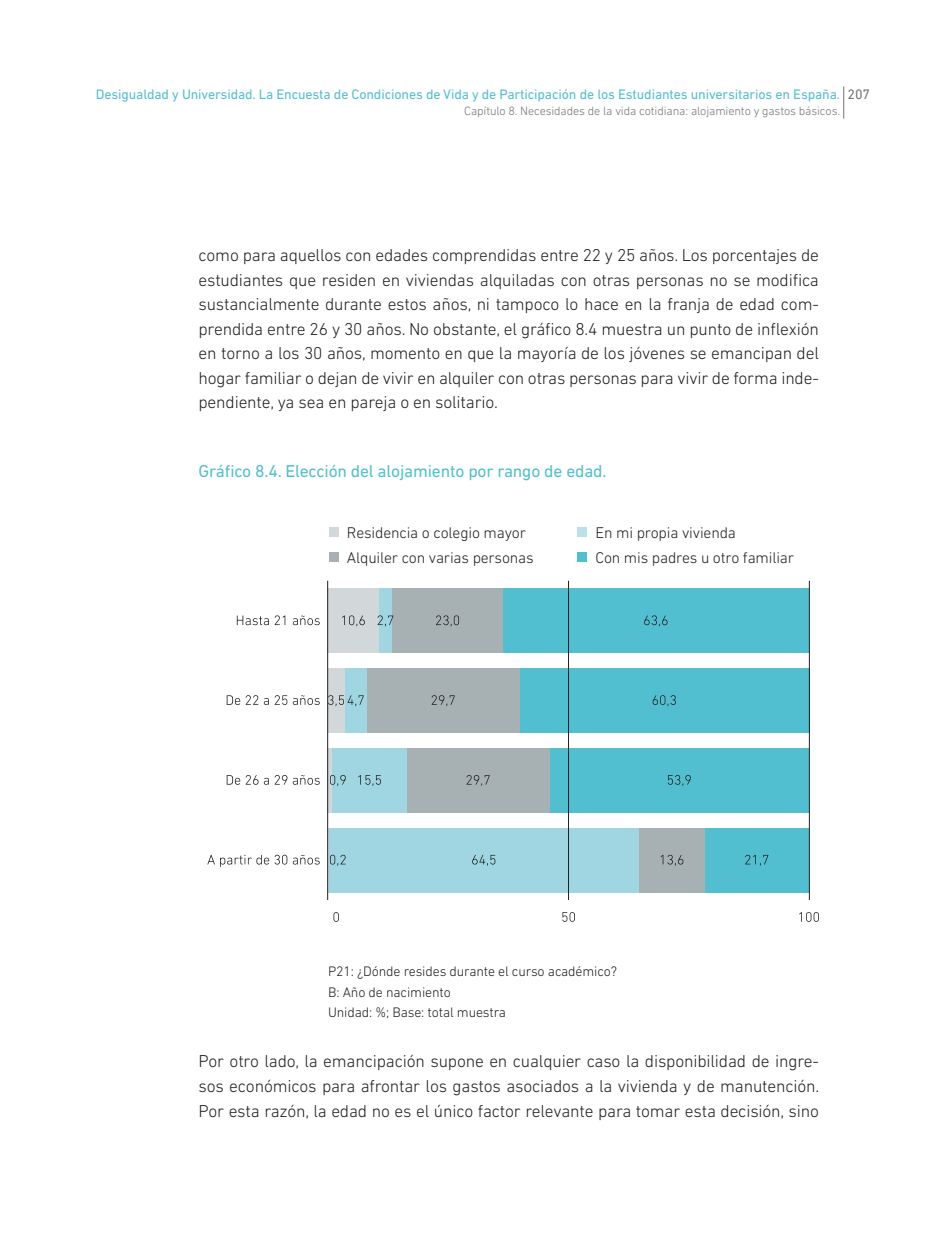
<style>
.page{position:relative;width:943px;height:1241px;background:#fff}
.page>*{position:absolute;margin:0;border:0;box-sizing:border-box;transform-origin:0 0}
.t1{font:300 17.5px/24.5px "DIN Next LT Pro";letter-spacing:-.01em;color:#1f2022;text-align:justify}
.negrita_color{font:17.5px "DIN Next LT Pro";letter-spacing:-.01em;color:#52bfd0}
.pies{font:300 15.75px "DIN Next LT Pro";letter-spacing:-.01em;color:#1f2022}
.t2{font:14px "DIN Next LT Pro";letter-spacing:-.01em;color:#52bfd0}
.pies-2{font:300 14px "DIN Next LT Pro";letter-spacing:-.01em;color:#1f2022}
.t3{font:14px "DIN Next LT Pro";color:#727473}
.t4{font:300 12.25px "DIN Next LT Pro";letter-spacing:-.01em;color:#727473}
</style>
<div class="page">
<hr style="left:843px;top:86px;width:1px;height:33px;background:#727473">
<svg style="left:333px;top:912px;width:6px;height:9px"></svg>
<svg style="left:562px;top:912px;width:13px;height:9px"></svg>
<svg style="left:799px;top:912px;width:20px;height:9px"></svg>
<div style="left:503px;top:588px;width:305px;height:64px;background:#52bfd0"></div>
<div style="left:519px;top:668px;width:290px;height:64px;background:#52bfd0"></div>
<div style="left:549px;top:748px;width:259px;height:64px;background:#52bfd0"></div>
<div style="left:704px;top:827px;width:104px;height:65px;background:#52bfd0"></div>
<div style="left:392px;top:588px;width:111px;height:64px;background:#a7b0b3"></div>
<div style="left:367px;top:668px;width:152px;height:64px;background:#a7b0b3"></div>
<div style="left:406px;top:748px;width:143px;height:64px;background:#a7b0b3"></div>
<div style="left:639px;top:827px;width:65px;height:65px;background:#a7b0b3"></div>
<div style="left:378px;top:588px;width:14px;height:64px;background:#9fd6e2"></div>
<div style="left:344px;top:668px;width:23px;height:64px;background:#9fd6e2"></div>
<div style="left:332px;top:748px;width:74px;height:64px;background:#9fd6e2"></div>
<div style="left:328px;top:827px;width:311px;height:65px;background:#9fd6e2"></div>
<div style="left:328px;top:588px;width:50px;height:64px;background:#d2d7d9"></div>
<div style="left:328px;top:668px;width:16px;height:64px;background:#d2d7d9"></div>
<svg style="left:328px;top:748px;width:4px;height:64px"></svg>
<hr style="left:328px;top:827px;width:1px;height:65px;background:#d2d7d9">
<hr style="left:327px;top:580px;width:1px;height:319px;background:#1f2022">
<hr style="left:568px;top:580px;width:1px;height:319px;background:#1f2022">
<hr style="left:809px;top:580px;width:1px;height:319px;background:#1f2022">
<svg style="left:237px;top:615px;width:32px;height:10px"></svg>
<svg style="left:275px;top:615px;width:10px;height:10px"></svg>
<svg style="left:293px;top:615px;width:27px;height:10px"></svg>
<svg style="left:227px;top:695px;width:13px;height:10px"></svg>
<svg style="left:246px;top:695px;width:12px;height:9px"></svg>
<svg style="left:264px;top:698px;width:5px;height:7px"></svg>
<svg style="left:275px;top:695px;width:12px;height:10px"></svg>
<svg style="left:293px;top:695px;width:27px;height:10px"></svg>
<svg style="left:227px;top:775px;width:13px;height:9px"></svg>
<svg style="left:246px;top:775px;width:12px;height:9px"></svg>
<svg style="left:264px;top:777px;width:5px;height:7px"></svg>
<svg style="left:275px;top:775px;width:12px;height:9px"></svg>
<svg style="left:293px;top:775px;width:27px;height:9px"></svg>
<svg style="left:207px;top:854px;width:80px;height:12px"></svg>
<svg style="left:293px;top:855px;width:27px;height:9px"></svg>
<svg style="left:342px;top:615px;width:23px;height:11px"></svg>
<svg style="left:377px;top:615px;width:16px;height:11px"></svg>
<svg style="left:436px;top:615px;width:23px;height:11px"></svg>
<svg style="left:644px;top:615px;width:23px;height:11px"></svg>
<svg style="left:328px;top:695px;width:36px;height:11px"></svg>
<svg style="left:431px;top:695px;width:24px;height:11px"></svg>
<svg style="left:652px;top:695px;width:24px;height:11px"></svg>
<svg style="left:330px;top:774px;width:16px;height:12px"></svg>
<svg style="left:358px;top:775px;width:23px;height:11px"></svg>
<svg style="left:466px;top:775px;width:23px;height:11px"></svg>
<svg style="left:667px;top:775px;width:24px;height:11px"></svg>
<svg style="left:330px;top:854px;width:15px;height:11px"></svg>
<svg style="left:472px;top:854px;width:23px;height:11px"></svg>
<svg style="left:660px;top:854px;width:23px;height:11px"></svg>
<svg style="left:745px;top:854px;width:23px;height:11px"></svg>
<div style="left:329px;top:527px;width:9px;height:9px;background:#d2d7d9"></div>
<div style="left:577px;top:527px;width:9px;height:9px;background:#bae0e9"></div>
<div style="left:329px;top:552px;width:9px;height:9px;background:#a7b0b3"></div>
<div style="left:577px;top:552px;width:9px;height:9px;background:#52bfd0"></div>
<p class="t2" style="left:96px;top:86px;width:745px">Desigualdad y Universidad. La Encuesta de Condiciones de Vida y de Participación de los Estudiantes universitarios en España.</p>
<p class="t4" style="left:464px;top:104px;width:377px">Capítulo 8. Necesidades de la vida cotidiana: alojamiento y gastos básicos.</p>
<p class="t3" style="left:847px;top:86px;width:24px">207</p>
<p class="t1" style="left:198px;top:243px;width:622px">como para aquellos con edades comprendidas entre 22 y 25 años. Los porcentajes de estudiantes que residen en viviendas alquiladas con otras personas no se modifica sustancialmente durante estos años, ni tampoco lo hace en la franja de edad com&shy;prendida entre 26 y 30 años. No obstante, el gráfico 8.4 muestra un punto de inflexión en torno a los 30 años, momento en que la mayoría de los jóvenes se emancipan del hogar familiar o dejan de vivir en alquiler con otras personas para vivir de forma inde&shy;pendiente, ya sea en pareja o en solitario.</p>
<p class="negrita_color" style="left:198px;top:461px;width:409px">Gráfico 8.4. Elección del alojamiento por rango de edad.</p>
<p class="pies" style="left:347px;top:523px;width:180px">Residencia o colegio mayor</p>
<p class="pies" style="left:595px;top:523px;width:142px">En mi propia vivienda</p>
<p class="pies" style="left:347px;top:548px;width:188px">Alquiler con varias personas</p>
<p class="pies" style="left:595px;top:548px;width:200px">Con mis padres u otro familiar</p>
<p class="pies-2" style="left:328px;top:962px;width:290px">P21: ¿Dónde resides durante el curso académico?</p>
<p class="pies-2" style="left:328px;top:983px;width:124px">B: Año de nacimiento</p>
<p class="pies-2" style="left:328px;top:1004px;width:179px">Unidad: %; Base: total muestra</p>
<p class="t1" style="left:198px;top:1048px;width:622px">Por otro lado, la emancipación supone en cualquier caso la disponibilidad de ingre&shy;sos económicos para afrontar los gastos asociados a la vivienda y de manutención.<br>Por esta razón, la edad no es el único factor relevante para tomar esta decisión, sino</p>
</div>
